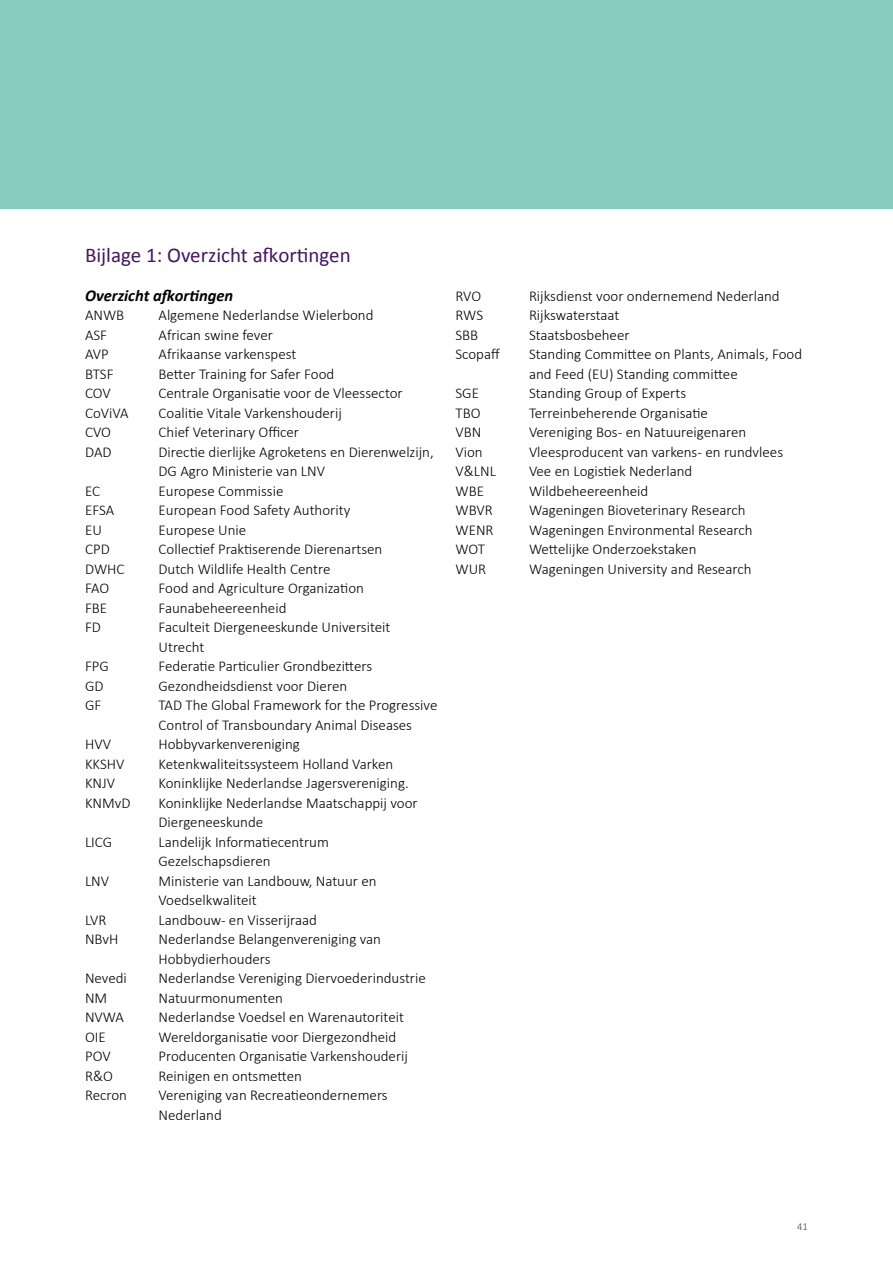
<style>
.page{position:relative;width:893px;height:1263px;background:#fff}
.page>*{position:absolute;margin:0;border:0;box-sizing:border-box;transform-origin:0 0}
.t1{font:21px "Calibri";color:#44165d}
.t2{font:italic 700 16.5px "Calibri";color:#000}
.t3{font:300 15px/19.5px "Calibri";color:#000}
.t4{font:300 10.5px "Calibri";color:#57315c}
</style>
<div class="page">
<div style="left:0;top:0;width:893px;height:209px;background:#86cac0"></div>
<h1 class="t1" style="left:85px;top:241px;width:267px">Bijlage 1: Overzicht afkortingen</h1>
<p class="t2" style="left:85px;top:285px;width:150px">Overzicht afkortingen</p>
<p class="t3" style="left:85px;top:305px;width:41px">ANWB</p>
<p class="t3" style="left:159px;top:305px;width:216px">Algemene Nederlandse Wielerbond</p>
<p class="t3" style="left:85px;top:324px;width:24px">ASF</p>
<p class="t3" style="left:159px;top:324px;width:116px">African swine fever</p>
<p class="t3" style="left:85px;top:344px;width:25px">AVP</p>
<p class="t3" style="left:159px;top:344px;width:139px">Afrikaanse varkenspest</p>
<p class="t3" style="left:85px;top:363px;width:30px">BTSF</p>
<p class="t3" style="left:159px;top:363px;width:177px">Better Training for Safer Food</p>
<p class="t3" style="left:85px;top:383px;width:27px">COV</p>
<p class="t3" style="left:159px;top:383px;width:246px">Centrale Organisatie voor de Vleessector</p>
<p class="t3" style="left:85px;top:402px;width:45px">CoViVA</p>
<p class="t3" style="left:159px;top:402px;width:185px">Coalitie Vitale Varkenshouderij</p>
<p class="t3" style="left:85px;top:422px;width:28px">CVO</p>
<p class="t3" style="left:159px;top:422px;width:142px">Chief Veterinary Officer</p>
<p class="t3" style="left:85px;top:441px;width:28px">DAD</p>
<p class="t3" style="left:159px;top:441px;width:277px">Directie dierlijke Agroketens en Dierenwelzijn,<br>DG Agro Ministerie van LNV</p>
<p class="t3" style="left:85px;top:480px;width:17px">EC</p>
<p class="t3" style="left:159px;top:480px;width:126px">Europese Commissie</p>
<p class="t3" style="left:85px;top:500px;width:31px">EFSA</p>
<p class="t3" style="left:159px;top:500px;width:193px">European Food Safety Authority</p>
<p class="t3" style="left:85px;top:519px;width:18px">EU</p>
<p class="t3" style="left:159px;top:519px;width:89px">Europese Unie</p>
<p class="t3" style="left:85px;top:539px;width:26px">CPD</p>
<p class="t3" style="left:159px;top:539px;width:225px">Collectief Praktiserende Dierenartsen</p>
<p class="t3" style="left:85px;top:558px;width:41px">DWHC</p>
<p class="t3" style="left:159px;top:558px;width:173px">Dutch Wildlife Health Centre</p>
<p class="t3" style="left:85px;top:578px;width:26px">FAO</p>
<p class="t3" style="left:159px;top:578px;width:207px">Food and Agriculture Organization</p>
<p class="t3" style="left:85px;top:597px;width:24px">FBE</p>
<p class="t3" style="left:159px;top:597px;width:129px">Faunabeheereenheid</p>
<p class="t3" style="left:85px;top:617px;width:18px">FD</p>
<p class="t3" style="left:159px;top:617px;width:233px">Faculteit Diergeneeskunde Universiteit<br>Utrecht</p>
<p class="t3" style="left:85px;top:656px;width:25px">FPG</p>
<p class="t3" style="left:159px;top:656px;width:215px">Federatie Particulier Grondbezitters</p>
<p class="t3" style="left:85px;top:675px;width:20px">GD</p>
<p class="t3" style="left:159px;top:675px;width:190px">Gezondheidsdienst voor Dieren</p>
<p class="t3" style="left:85px;top:695px;width:18px">GF</p>
<p class="t3" style="left:159px;top:695px;width:280px">TAD The Global Framework for the Progressive<br>Control of Transboundary Animal Diseases</p>
<p class="t3" style="left:85px;top:734px;width:27px">HVV</p>
<p class="t3" style="left:159px;top:734px;width:143px">Hobbyvarkenvereniging</p>
<p class="t3" style="left:85px;top:753px;width:41px">KKSHV</p>
<p class="t3" style="left:159px;top:753px;width:236px">Ketenkwaliteitssysteem Holland Varken</p>
<p class="t3" style="left:85px;top:773px;width:32px">KNJV</p>
<p class="t3" style="left:159px;top:773px;width:252px">Koninklijke Nederlandse Jagersvereniging.</p>
<p class="t3" style="left:85px;top:792px;width:47px">KNMvD</p>
<p class="t3" style="left:159px;top:792px;width:261px">Koninklijke Nederlandse Maatschappij voor<br>Diergeneeskunde</p>
<p class="t3" style="left:85px;top:831px;width:29px">LICG</p>
<p class="t3" style="left:159px;top:831px;width:172px">Landelijk Informatiecentrum<br>Gezelschapsdieren</p>
<p class="t3" style="left:85px;top:870px;width:26px">LNV</p>
<p class="t3" style="left:159px;top:870px;width:220px">Ministerie van Landbouw, Natuur en<br>Voedselkwaliteit</p>
<p class="t3" style="left:85px;top:909px;width:23px">LVR</p>
<p class="t3" style="left:159px;top:909px;width:160px">Landbouw- en Visserijraad</p>
<p class="t3" style="left:85px;top:929px;width:35px">NBvH</p>
<p class="t3" style="left:159px;top:929px;width:224px">Nederlandse Belangenvereniging van<br>Hobbydierhouders</p>
<p class="t3" style="left:85px;top:968px;width:43px">Nevedi</p>
<p class="t3" style="left:159px;top:968px;width:269px">Nederlandse Vereniging Diervoederindustrie</p>
<p class="t3" style="left:85px;top:987px;width:24px">NM</p>
<p class="t3" style="left:159px;top:987px;width:126px">Natuurmonumenten</p>
<p class="t3" style="left:85px;top:1007px;width:40px">NVWA</p>
<p class="t3" style="left:159px;top:1007px;width:247px">Nederlandse Voedsel en Warenautoriteit</p>
<p class="t3" style="left:85px;top:1026px;width:22px">OIE</p>
<p class="t3" style="left:159px;top:1026px;width:239px">Wereldorganisatie voor Diergezondheid</p>
<p class="t3" style="left:85px;top:1046px;width:27px">POV</p>
<p class="t3" style="left:159px;top:1046px;width:251px">Producenten Organisatie Varkenshouderij</p>
<p class="t3" style="left:85px;top:1065px;width:29px">R&amp;O</p>
<p class="t3" style="left:159px;top:1065px;width:145px">Reinigen en ontsmetten</p>
<p class="t3" style="left:85px;top:1085px;width:43px">Recron</p>
<p class="t3" style="left:159px;top:1085px;width:231px">Vereniging van Recreatieondernemers<br>Nederland</p>
<p class="t3" style="left:455px;top:285px;width:27px">RVO</p>
<p class="t3" style="left:529px;top:285px;width:252px">Rijksdienst voor ondernemend Nederland</p>
<p class="t3" style="left:455px;top:305px;width:29px">RWS</p>
<p class="t3" style="left:529px;top:305px;width:92px">Rijkswaterstaat</p>
<p class="t3" style="left:455px;top:324px;width:24px">SBB</p>
<p class="t3" style="left:529px;top:324px;width:102px">Staatsbosbeheer</p>
<p class="t3" style="left:455px;top:344px;width:46px">Scopaff</p>
<p class="t3" style="left:529px;top:344px;width:275px">Standing Committee on Plants, Animals, Food and Feed (EU) Standing committee</p>
<p class="t3" style="left:455px;top:383px;width:25px">SGE</p>
<p class="t3" style="left:529px;top:383px;width:159px">Standing Group of Experts</p>
<p class="t3" style="left:455px;top:402px;width:27px">TBO</p>
<p class="t3" style="left:529px;top:402px;width:181px">Terreinbeherende Organisatie</p>
<p class="t3" style="left:455px;top:422px;width:27px">VBN</p>
<p class="t3" style="left:529px;top:422px;width:219px">Vereniging Bos- en Natuureigenaren</p>
<p class="t3" style="left:455px;top:441px;width:29px">Vion</p>
<p class="t3" style="left:529px;top:441px;width:256px">Vleesproducent van varkens- en rundvlees</p>
<p class="t3" style="left:455px;top:461px;width:42px">V&amp;LNL</p>
<p class="t3" style="left:529px;top:461px;width:165px">Vee en Logistiek Nederland</p>
<p class="t3" style="left:455px;top:480px;width:30px">WBE</p>
<p class="t3" style="left:529px;top:480px;width:121px">Wildbeheereenheid</p>
<p class="t3" style="left:455px;top:500px;width:39px">WBVR</p>
<p class="t3" style="left:529px;top:500px;width:218px">Wageningen Bioveterinary Research</p>
<p class="t3" style="left:455px;top:519px;width:40px">WENR</p>
<p class="t3" style="left:529px;top:519px;width:225px">Wageningen Environmental Research</p>
<p class="t3" style="left:455px;top:539px;width:31px">WOT</p>
<p class="t3" style="left:529px;top:539px;width:169px">Wettelijke Onderzoekstaken</p>
<p class="t3" style="left:455px;top:558px;width:32px">WUR</p>
<p class="t3" style="left:529px;top:558px;width:224px">Wageningen University and Research</p>
<p class="t4" style="left:797px;top:1220px;width:12px">41</p>
</div>
